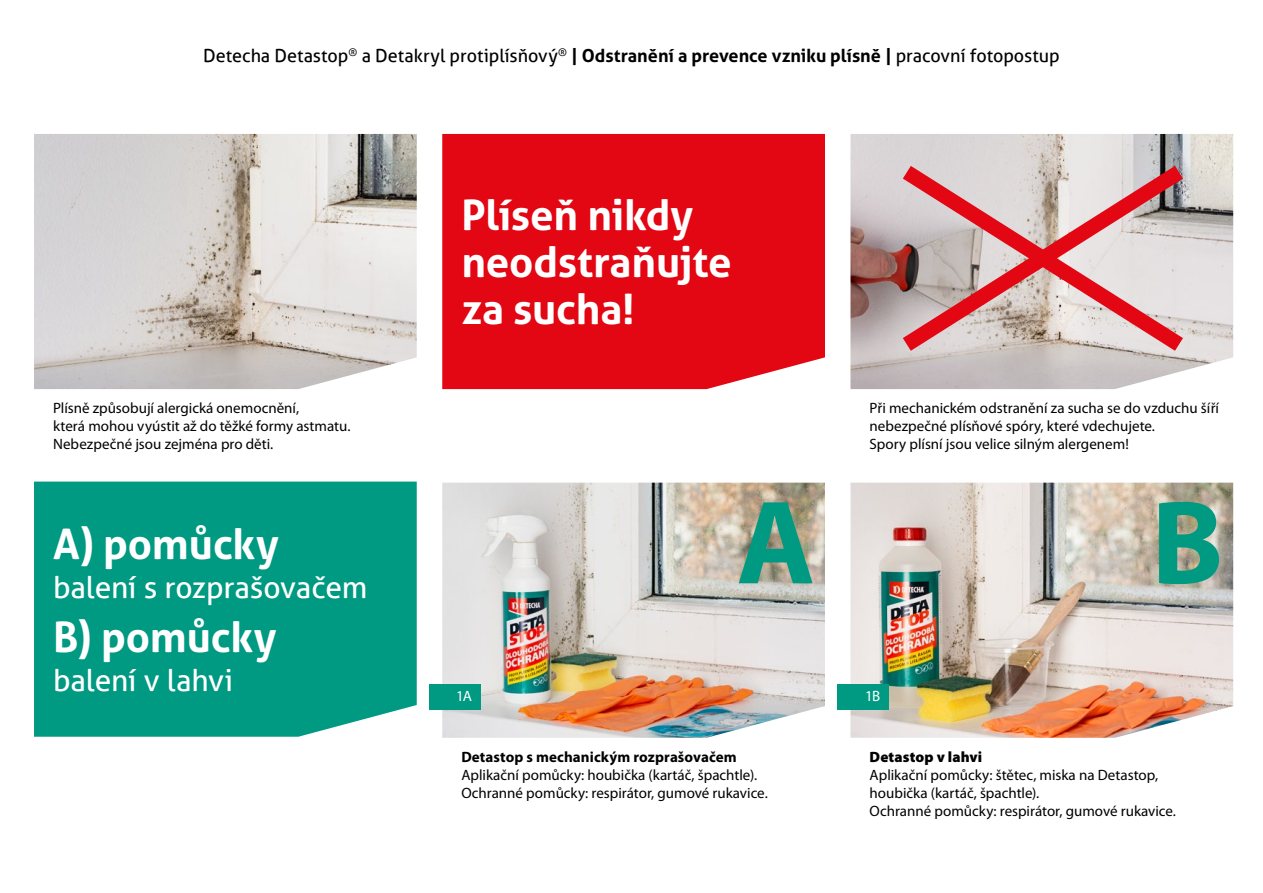
<style>
.page{position:relative;width:1263px;height:893px;background:#fff}
.page>*{position:absolute;margin:0;border:0;box-sizing:border-box;transform-origin:0 0}
.t1{font:700 120px "Myriad Pro";color:#009982}
.t2{font:700 42px "Aller";letter-spacing:-.005em;color:#fff}
.t3{font:30px "Aller";letter-spacing:-.005em;color:#fff}
.t4{font:18px "Aller";letter-spacing:-.005em;color:#000}
.t5{font:15px/18px "Myriad Pro";color:#000}
.t6{font:700 15px "Myriad Pro";letter-spacing:.005em;color:#000}
.t7{font:900 15px "Myriad Pro";letter-spacing:.005em;color:#000}
.t8{font:15px "Myriad Pro";color:#fff}
.s1{font-weight:700}
</style>
<div class="page">
<div style="left:442px;top:134px;width:383px;height:255px;background:#e30613"></div>
<img style="left:850px;top:134px;width:383px;height:255px">
<img style="left:850px;top:483px;width:383px;height:255px">
<div style="left:838px;top:685px;width:51px;height:25px;background:#009982"></div>
<img style="left:442px;top:483px;width:383px;height:255px">
<div style="left:429px;top:685px;width:51px;height:25px;background:#009982"></div>
<div style="left:34px;top:482px;width:383px;height:255px;background:#009982"></div>
<img style="left:34px;top:134px;width:383px;height:255px">
<svg style="left:886px;top:152px;width:314px;height:213px;background:#d2adad"></svg>
<p class="t4" style="left:203px;top:44px;width:858px">Detecha Detastop<sup>®</sup> a Detakryl protiplísňový<sup>®</sup> <span class="s1">| Odstranění a prevence vzniku plísně |</span> pracovní fotopostup</p>
<p class="t5" style="left:53px;top:399px;width:247px">Plísně způsobují alergická onemocnění,</p>
<p class="t5" style="left:53px;top:417px;width:299px">která mohou vyústit až do těžké formy astmatu.<br>Nebezpečné jsou zejména pro děti.</p>
<p class="t2" style="left:53px;top:518px;width:227px">A) pomůcky</p>
<p class="t3" style="left:53px;top:569px;width:316px">balení s rozprašovačem</p>
<p class="t2" style="left:53px;top:611px;width:225px">B) pomůcky</p>
<p class="t3" style="left:53px;top:662px;width:182px">balení v lahvi</p>
<p class="t2" style="left:461px;top:190px;width:233px">Plíseň nikdy</p>
<p class="t2" style="left:461px;top:236px;width:272px">neodstraňujte</p>
<p class="t2" style="left:461px;top:283px;width:175px">za sucha!</p>
<p class="t5" style="left:870px;top:399px;width:351px">Při mechanickém odstranění za sucha se do vzduchu šíří nebezpečné plísňové spóry, které vdechujete.</p>
<p class="t5" style="left:870px;top:435px;width:261px">Spory plísní jsou velice silným alergenem!</p>
<p class="t1" style="left:737px;top:476px;width:80px">A</p>
<p class="t1" style="left:1151px;top:476px;width:74px">B</p>
<p class="t8" style="left:456px;top:688px;width:17px">1A</p>
<p class="t8" style="left:865px;top:688px;width:16px">1B</p>
<p class="t6" style="left:461px;top:748px;width:277px">Detastop s mechanickým rozprašovačem</p>
<p class="t5" style="left:461px;top:766px;width:297px">Aplikační pomůcky: houbička (kartáč, špachtle).</p>
<p class="t5" style="left:461px;top:784px;width:308px">Ochranné pomůcky: respirátor, gumové rukavice.</p>
<p class="t7" style="left:870px;top:748px;width:114px">Detastop v lahvi</p>
<p class="t5" style="left:870px;top:766px;width:290px">Aplikační pomůcky: štětec, miska na Detastop,</p>
<p class="t5" style="left:870px;top:784px;width:171px">houbička (kartáč, špachtle).</p>
<p class="t5" style="left:870px;top:802px;width:308px">Ochranné pomůcky: respirátor, gumové rukavice.</p>
</div>
